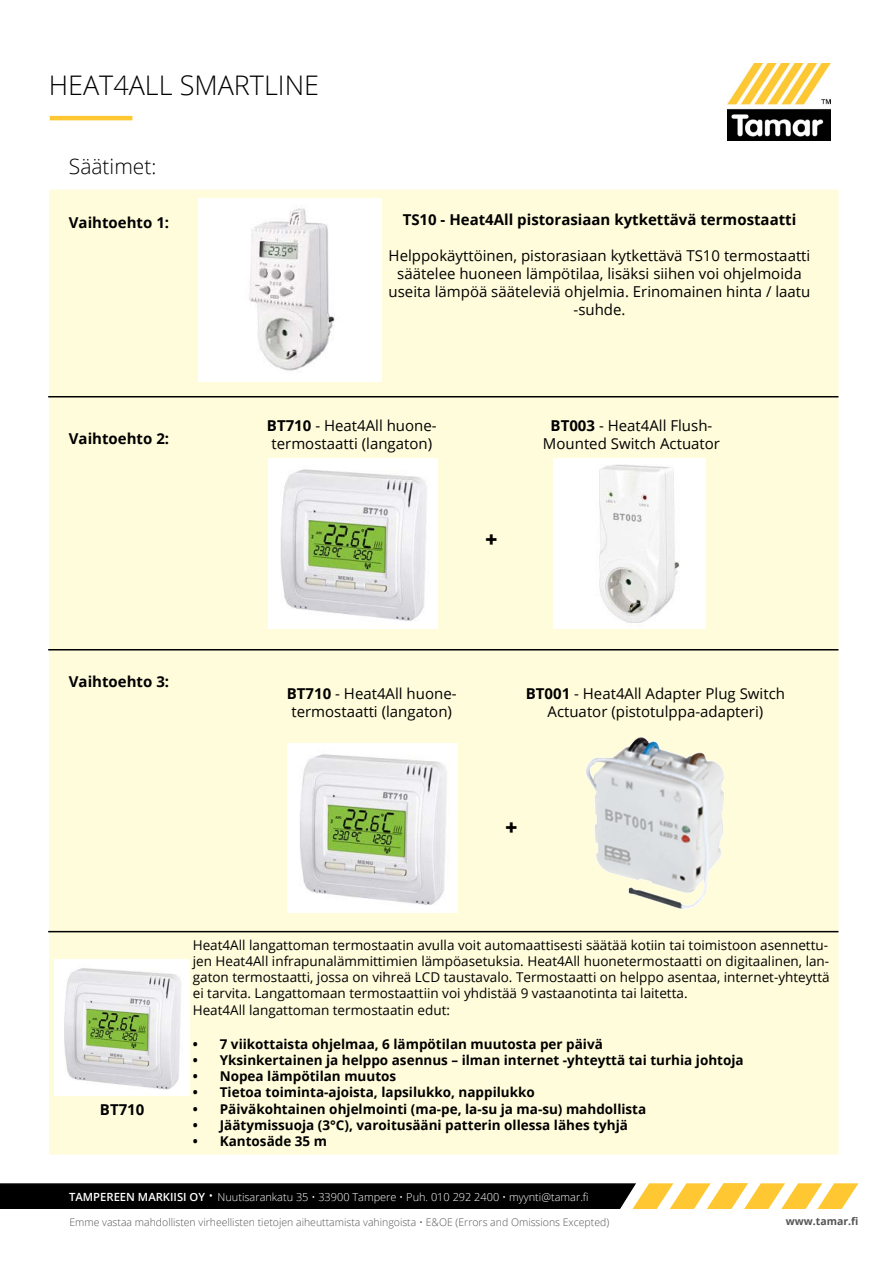
<style>
.page{position:relative;width:893px;height:1263px;background:#fff}
.page>*{position:absolute;margin:0;border:0;box-sizing:border-box;transform-origin:0 0}
.t1{font:300 27px "Open Sans";color:#000}
.t2{font:300 21px "Open Sans";color:#000}
.t3{font:800 21px "Open Sans";color:#000}
.t4{font:15px/18px "Open Sans";color:#000;text-align:center}
.t5{font:700 15px "Open Sans";color:#000}
.t6{font:13.5px/16.2px "Open Sans";color:#000}
.t7{font:700 13.5px "Open Sans";color:#000}
.t8{font:300 10.95px "Open Sans";color:#fff}
.t9{font:300 10.5px "Open Sans";color:#545454}
.t10{font:700 10.5px "Open Sans";color:#545454}
.s1{font-weight:700}
.s2{font-weight:600;font-size:11.25px}
.s3{font-size:15px}
</style>
<div class="page">
<div style="left:50px;top:190px;width:788px;height:964px;background:#fffcdb"></div>
<hr style="left:48px;top:396px;width:790px;height:1px;background:#000">
<hr style="left:48px;top:649px;width:790px;height:1px;background:#000">
<hr style="left:48px;top:931px;width:790px;height:1px;background:#000">
<img style="left:198px;top:199px;width:183px;height:183px">
<img style="left:268px;top:459px;width:170px;height:169px">
<img style="left:554px;top:459px;width:151px;height:169px">
<img style="left:288px;top:743px;width:169px;height:170px">
<img style="left:585px;top:737px;width:139px;height:173px">
<img style="left:54px;top:960px;width:136px;height:135px">
<svg style="left:0;top:1183px;width:858px;height:26px;background:#463d24"></svg>
<img style="left:727px;top:64px;width:104px;height:77px">
<hr style="left:50px;top:116px;width:82px;height:4px;background:#ffc832">
<h1 class="t1" style="left:49px;top:66px;width:272px">HEAT4ALL SMARTLINE</h1>
<h2 class="t2" style="left:69px;top:152px;width:89px">Säätimet:</h2>
<p class="t5" style="left:69px;top:212px;width:102px">Vaihtoehto 1:</p>
<p class="t5" style="left:69px;top:428px;width:102px">Vaihtoehto 2:</p>
<p class="t5" style="left:403px;top:209px;width:395px">TS10 - Heat4All pistorasiaan kytkettävä termostaatti</p>
<p class="t4" style="left:389px;top:246px;width:423px">Helppokäyttöinen, pistorasiaan kytkettävä TS10 termostaatti säätelee huoneen lämpötilaa, lisäksi siihen voi ohjelmoida useita lämpöä sääteleviä ohjelmia. Erinomainen hinta / laatu -suhde.</p>
<p class="t4" style="left:267px;top:416px;width:171px"><span class="s1">BT710</span> - Heat4All huone&shy;termostaatti (langaton)</p>
<p class="t4" style="left:543px;top:416px;width:179px"><span class="s1">BT003</span> - Heat4All Flush-<br>Mounted Switch Actuator</p>
<h2 class="t3" style="left:485px;top:524px;width:13px">+</h2>
<p class="t5" style="left:69px;top:671px;width:102px">Vaihtoehto 3:</p>
<p class="t4" style="left:287px;top:684px;width:171px"><span class="s1">BT710</span> - Heat4All huone&shy;termostaatti (langaton)</p>
<p class="t4" style="left:526px;top:684px;width:261px"><span class="s1">BT001</span> - Heat4All Adapter Plug Switch<br>Actuator (pistotulppa-adapteri)</p>
<h2 class="t3" style="left:505px;top:812px;width:13px">+</h2>
<p class="t5" style="left:100px;top:1099px;width:46px">BT710</p>
<p class="t6" style="left:193px;top:936px;width:638px">Heat4All langattoman termostaatin avulla voit automaattisesti säätää kotiin tai toimistoon asennettu&shy;jen Heat4All infrapunalämmittimien lämpöasetuksia. Heat4All huonetermostaatti on digitaalinen, lan&shy;gaton termostaatti, jossa on vihreä LCD taustavalo. Termostaatti on helppo asentaa, internet-yhteyttä ei tarvita. Langattomaan termostaattiin voi yhdistää 9 vastaanotinta tai laitetta.<br>Heat4All langattoman termostaatin edut:</p>
<p class="t7" style="left:193px;top:1034px;width:412px">• 7 viikottaista ohjelmaa, 6 lämpötilan muutosta per päivä</p>
<p class="t7" style="left:193px;top:1051px;width:552px">• Yksinkertainen ja helppo asennus – ilman internet -yhteyttä tai turhia johtoja</p>
<p class="t7" style="left:193px;top:1067px;width:205px">• Nopea lämpötilan muutos</p>
<p class="t7" style="left:193px;top:1083px;width:344px">• Tietoa toiminta-ajoista, lapsilukko, nappilukko</p>
<p class="t7" style="left:193px;top:1099px;width:455px">• Päiväkohtainen ohjelmointi (ma-pe, la-su ja ma-su) mahdollista</p>
<p class="t7" style="left:193px;top:1115px;width:437px">• Jäätymissuoja (3°C), varoitusääni patterin ollessa lähes tyhjä</p>
<p class="t7" style="left:193px;top:1132px;width:136px">• Kantosäde 35 m</p>
<p class="t8" style="left:69px;top:1189px;width:521px"><span class="s2">TAMPEREEN MARKIISI OY</span> <span class="s3">•</span> Nuutisarankatu 35 • 33900 Tampere • Puh. 010 292 2400 • myynti@tamar.fi</p>
<p class="t9" style="left:69px;top:1215px;width:541px">Emme vastaa mahdollisten virheellisten tietojen aiheuttamista vahingoista • E&amp;OE (Errors and Omissions Excepted)</p>
<p class="t10" style="left:786px;top:1213px;width:74px">www.tamar.fi</p>
</div>
